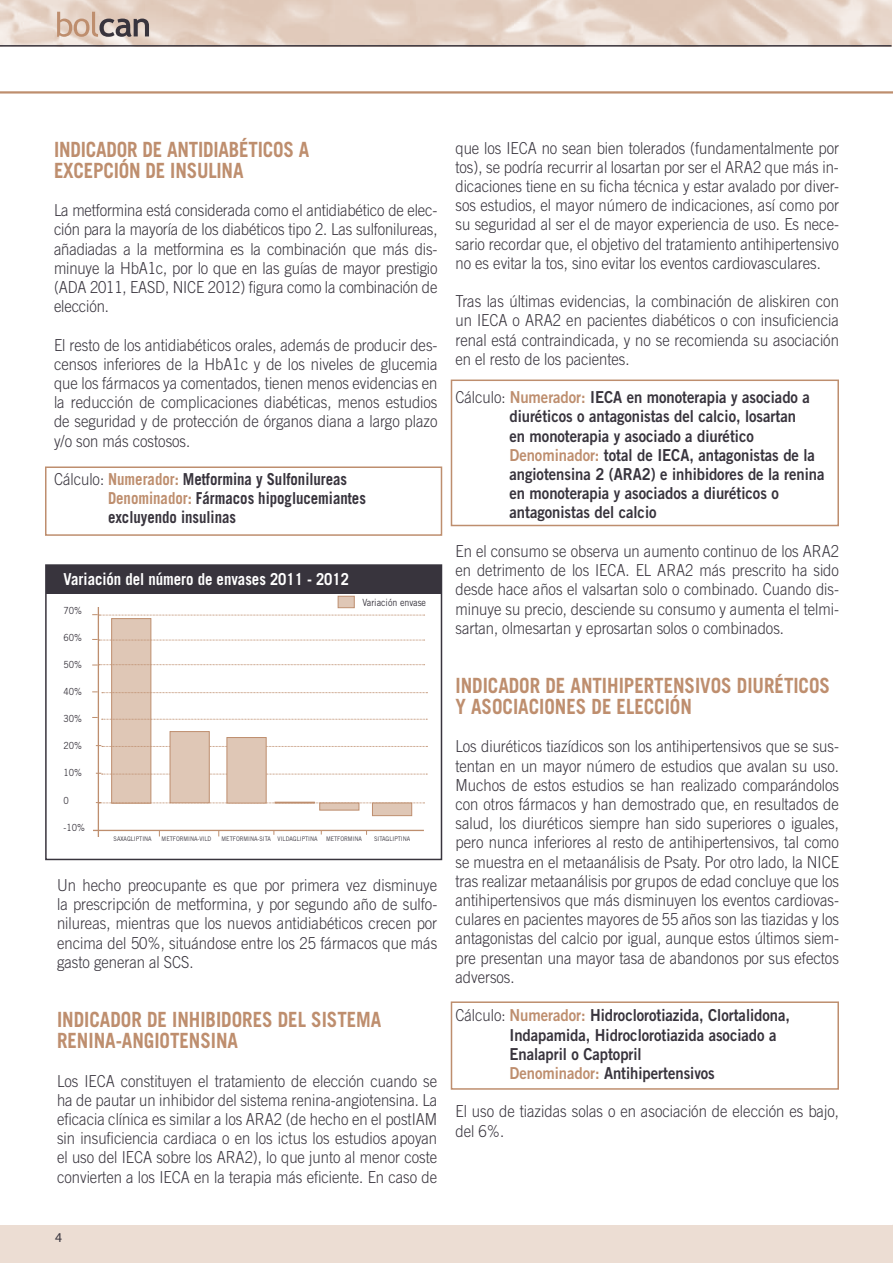
<style>
.page{position:relative;width:893px;height:1263px;background:#fff}
.page>*{position:absolute;margin:0;border:0;box-sizing:border-box;transform-origin:0 0}
.t1{font:700 21px/21px "Trade Gothic LT Std";color:#be8e6e;scale:.9 1}
.t2{font:300 16.5px/19.2px "Trade Gothic LT Std";color:#38343d;text-align:justify;scale:.9 1}
.t3{font:16.5px/19.2px "Trade Gothic LT Std Bd 2";color:#38343d;scale:.9 1}
.t4{font:700 16.5px/19.2px "Trade Gothic LT Std";color:#38343d;scale:.9 1}
.t5{font:700 16.5px "Trade Gothic LT Std";color:#fff;scale:.9 1}
.t6{font:13.5px "Myriad Pro";color:#38343d}
.t7{font:9.9px "Trade Gothic LT Std";letter-spacing:-.005em;color:#38343d;scale:.9 1}
.t8{font:9.75px "Trade Gothic LT Std";letter-spacing:-.005em;color:#38343d;scale:.9 1}
.t9{font:6.3px "Trade Gothic LT Std";letter-spacing:-.005em;color:#38343d;scale:.9 1}
.s1{font-weight:300}
.s2{color:#be8e6e}
.s3{font-family:"Trade Gothic LT Std";font-weight:300}
</style>
<div class="page">
<img style="left:0;top:0;width:891px;height:45px">
<div style="left:0;top:1225px;width:893px;height:38px;background:#ecddd3"></div>
<hr style="left:0;top:45px;width:891px;height:2px;background:#38343d">
<svg style="left:57px;top:12px;width:92px;height:25px;background:#bba79b"></svg>
<hr style="left:0;top:91px;width:893px;height:3px;background:#be8e6e">
<div style="left:451px;top:1001px;width:388px;height:89px;border:2px solid #be8e6e"></div>
<div style="left:451px;top:379px;width:388px;height:147px;border:2px solid #be8e6e"></div>
<div style="left:46px;top:565px;width:395px;height:28px;background:#38343d"></div>
<div style="left:45px;top:564px;width:397px;height:296px;border:2px solid #38343d"></div>
<div style="left:112px;top:618px;width:39px;height:185px;background:#dfc7b6;border:1px solid #be8e6e"></div>
<hr style="left:93px;top:830px;width:331px;height:1px;background:#be8e6e">
<hr style="left:98px;top:607px;width:1px;height:230px;background:#be8e6e">
<svg style="left:92px;top:664px;width:333px;height:1px"></svg>
<svg style="left:92px;top:639px;width:333px;height:2px"></svg>
<svg style="left:92px;top:614px;width:333px;height:2px"></svg>
<div style="left:338px;top:596px;width:16px;height:12px;background:#dfc7b6;border:1px solid #be8e6e"></div>
<svg style="left:92px;top:691px;width:335px;height:2px"></svg>
<svg style="left:96px;top:745px;width:331px;height:2px"></svg>
<svg style="left:92px;top:717px;width:335px;height:3px"></svg>
<svg style="left:96px;top:773px;width:331px;height:2px"></svg>
<svg style="left:96px;top:802px;width:328px;height:1px"></svg>
<div style="left:170px;top:731px;width:39px;height:72px;background:#dfc7b6;border:1px solid #be8e6e"></div>
<div style="left:227px;top:737px;width:39px;height:66px;background:#dfc7b6;border:1px solid #be8e6e"></div>
<div style="left:275px;top:802px;width:39px;height:1px;border:1px solid #be8e6e"></div>
<div style="left:320px;top:803px;width:39px;height:7px;background:#dfc7b6;border:1px solid #be8e6e"></div>
<div style="left:372px;top:803px;width:40px;height:13px;background:#dfc7b6;border:1px solid #be8e6e"></div>
<div style="left:45px;top:466px;width:397px;height:70px;border:2px solid #be8e6e"></div>
<p class="t1" style="left:54px;top:138px;width:285px">INDICADOR DE ANTIDIABÉTICOS A<br>EXCEPCIÓN DE INSULINA</p>
<p class="t2" style="left:54px;top:200px;width:428px">La metformina está considerada como el antidiabético de elec&shy;ción para la mayoría de los diabéticos tipo 2. Las sulfonilureas, añadiadas a la metformina es la combinación que más dis&shy;minuye la HbA1c, por lo que en las guías de mayor prestigio (ADA 2011, EASD, NICE 2012) figura como la combinación de elección.</p>
<p class="t2" style="left:54px;top:335px;width:428px">El resto de los antidiabéticos orales, además de producir des&shy;censos inferiores de la HbA1c y de los niveles de glucemia que los fármacos ya comentados, tienen menos evidencias en la reducción de complicaciones diabéticas, menos estudios de seguridad y de protección de órganos diana a largo plazo y/o son más costosos.</p>
<p class="t4" style="left:108px;top:469px;width:288px;text-indent:-54px"><span class="s1">Cálculo:</span> <span class="s2">Numerador:</span> Metformina y Sulfonilureas<br><span class="s2">Denominador:</span> Fármacos hipoglucemiantes excluyendo insulinas</p>
<p class="t5" style="left:64px;top:569px;width:319px">Variación del número de envases 2011 - 2012</p>
<p class="t8" style="left:64px;top:605px;width:22px">70%</p>
<p class="t8" style="left:64px;top:632px;width:22px">60%</p>
<p class="t8" style="left:64px;top:659px;width:22px">50%</p>
<p class="t8" style="left:64px;top:686px;width:22px">40%</p>
<p class="t8" style="left:64px;top:713px;width:22px">30%</p>
<p class="t8" style="left:64px;top:740px;width:22px">20%</p>
<p class="t8" style="left:64px;top:767px;width:22px">10%</p>
<p class="t8" style="left:64px;top:794px;width:7px">0</p>
<p class="t8" style="left:64px;top:821px;width:25px">-10%</p>
<p class="t7" style="left:362px;top:596px;width:72px">Variación envase</p>
<p class="t9" style="left:114px;top:835px;width:44px">SAXAGLIPTINA</p>
<p class="t9" style="left:162px;top:835px;width:57px">METFORMINA-VILD</p>
<p class="t9" style="left:222px;top:835px;width:108px">METFORMINA-SITA VILDAGLIPTINA</p>
<p class="t9" style="left:326px;top:835px;width:41px">METFORMINA</p>
<p class="t9" style="left:374px;top:835px;width:42px">SITAGLIPTINA</p>
<p class="t2" style="left:57px;top:875px;width:424px">Un hecho preocupante es que por primera vez disminuye la prescripción de metformina, y por segundo año de sulfo&shy;nilureas, mientras que los nuevos antidiabéticos crecen por encima del 50%, situándose entre los 25 fármacos que más gasto generan al SCS.</p>
<p class="t1" style="left:57px;top:1009px;width:362px">INDICADOR DE INHIBIDORES DEL SISTEMA<br>RENINA-ANGIOTENSINA</p>
<p class="t2" style="left:57px;top:1071px;width:424px">Los IECA constituyen el tratamiento de elección cuando se ha de pautar un inhibidor del sistema renina-angiotensina. La eficacia clínica es similar a los ARA2 (de hecho en el postIAM sin insuficiencia cardiaca o en los ictus los estudios apoyan el uso del IECA sobre los ARA2), lo que junto al menor coste convierten a los IECA en la terapia más eficiente. En caso de</p>
<p class="t2" style="left:455px;top:138px;width:428px">que los IECA no sean bien tolerados (fundamentalmente por tos), se podría recurrir al losartan por ser el ARA2 que más in&shy;dicaciones tiene en su ficha técnica y estar avalado por diver&shy;sos estudios, el mayor número de indicaciones, así como por su seguridad al ser el de mayor experiencia de uso. Es nece&shy;sario recordar que, el objetivo del tratamiento antihipertensivo no es evitar la tos, sino evitar los eventos cardiovasculares.</p>
<p class="t2" style="left:455px;top:291px;width:428px">Tras las últimas evidencias, la combinación de aliskiren con un IECA o ARA2 en pacientes diabéticos o con insuficiencia renal está contraindicada, y no se recomienda su asociación en el resto de los pacientes.</p>
<p class="t3" style="left:509px;top:387px;width:351px;text-indent:-54px"><span class="s3">Cálculo:</span> <span class="s2">Numerador:</span> IECA en monoterapia y asociado a diuréticos o antagonistas del calcio, losartan<br>en monoterapia y asociado a diurético <span class="s2">Denominador:</span> total de IECA, antagonistas de la angiotensina 2 (ARA2) e inhibidores de la renina en monoterapia y asociados a diuréticos o antagonistas del calcio</p>
<p class="t2" style="left:455px;top:541px;width:428px">En el consumo se observa un aumento continuo de los ARA2 en detrimento de los IECA. EL ARA2 más prescrito ha sido desde hace años el valsartan solo o combinado. Cuando dis&shy;minuye su precio, desciende su consumo y aumenta el telmi&shy;sartan, olmesartan y eprosartan solos o combinados.</p>
<p class="t1" style="left:455px;top:675px;width:418px">INDICADOR DE ANTIHIPERTENSIVOS DIURÉTICOS<br>Y ASOCIACIONES DE ELECCIÓN</p>
<p class="t2" style="left:455px;top:737px;width:428px">Los diuréticos tiazídicos son los antihipertensivos que se sus&shy;tentan en un mayor número de estudios que avalan su uso.<br>Muchos de estos estudios se han realizado comparándolos con otros fármacos y han demostrado que, en resultados de salud, los diuréticos siempre han sido superiores o iguales, pero nunca inferiores al resto de antihipertensivos, tal como se muestra en el metaanálisis de Psaty. Por otro lado, la NICE tras realizar metaanálisis por grupos de edad concluye que los antihipertensivos que más disminuyen los eventos cardiovas&shy;culares en pacientes mayores de 55 años son las tiazidas y los antagonistas del calcio por igual, aunque estos últimos siem&shy;pre presentan una mayor tasa de abandonos por sus efectos adversos.</p>
<p class="t3" style="left:509px;top:1005px;width:313px;text-indent:-54px"><span class="s3">Cálculo:</span> <span class="s2">Numerador:</span> Hidroclorotiazida, Clortalidona, Indapamida, Hidroclorotiazida asociado a Enalapril o Captopril<br><span class="s2">Denominador:</span> Antihipertensivos</p>
<p class="t2" style="left:455px;top:1102px;width:427px">El uso de tiazidas solas o en asociación de elección es bajo, del 6%.</p>
<p class="t6" style="left:55px;top:1229px;width:8px">4</p>
</div>
